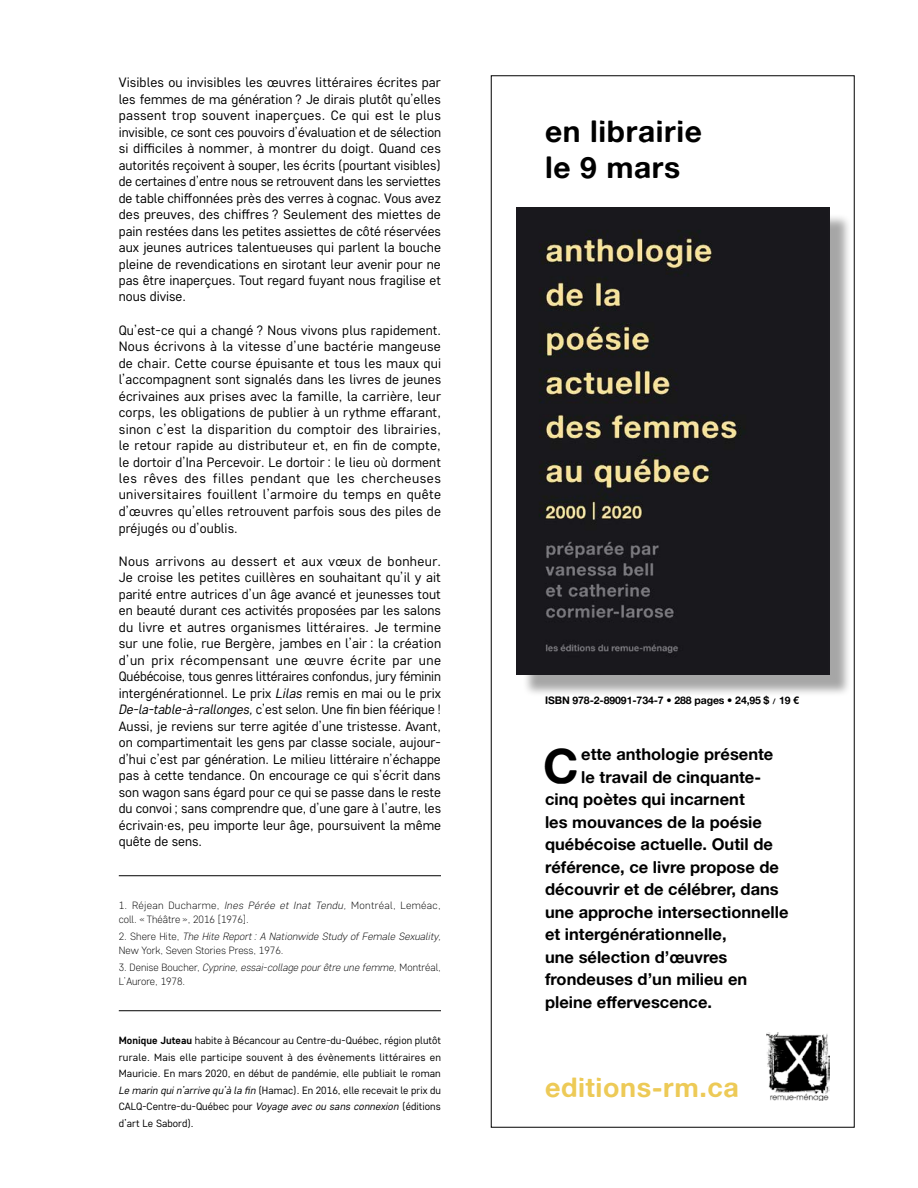
<style>
.page{position:relative;width:918px;height:1188px;background:#fff}
.page>*{position:absolute;margin:0;border:0;box-sizing:border-box;transform-origin:0 0}
.t1{font:48px "Alte Haas Grotesk Bold";color:#000}
.t2{font:30px/36px "Alte Haas Grotesk Bold";letter-spacing:.02em;color:#000}
.t3{font:27px "Alte Haas Grotesk Bold";letter-spacing:.02em;color:#edca57}
.t4{font:16.5px "Alte Haas Grotesk Bold";color:#000}
.t5{font:13.5px/16.5px "Core Sans D35";color:#000;text-align:justify}
.t6{font:10.5px/16.5px "Core Sans D35";letter-spacing:.005em;color:#000;text-align:justify}
.t7{font:italic 300 10.5px/13.5px "Core Sans D25";letter-spacing:.005em;color:#000}
.t8{font:300 10.5px/13.5px "Core Sans D25";letter-spacing:.025em;color:#000}
.t9{font:300 10.5px/13.5px "Core Sans D25";letter-spacing:.005em;color:#000}
.t10{font:10.5px "Alte Haas Grotesk Bold";letter-spacing:-.01em;color:#000}
.s1{font-style:italic}
.s2{font-style:normal}
.s3{font-family:"Core Sans D55";font-weight:700}
.s4{font-size:7.5px}
</style>
<div class="page">
<hr style="left:119px;top:875px;width:322px;height:1px;background:#000">
<hr style="left:119px;top:1010px;width:322px;height:1px;background:#000">
<div style="left:522px;top:213px;width:330px;height:484px;background:#000;opacity:.35"></div>
<img style="left:516px;top:207px;width:313px;height:468px">
<img style="left:767px;top:1032px;width:62px;height:69px">
<p class="t5" style="left:119px;top:74px;width:324px">Visibles ou invisibles les œuvres littéraires écrites par les femmes de ma génération ? Je dirais plutôt qu’elles passent trop souvent inaperçues. Ce qui est le plus invisible, ce sont ces pouvoirs d’évaluation et de sélection si difficiles à nommer, à montrer du doigt. Quand ces autorités reçoivent à souper, les écrits (pourtant visibles) de certaines d’entre nous se retrouvent dans les serviettes de table chiffonnées près des verres à cognac. Vous avez des preuves, des chiffres ? Seulement des miettes de pain restées dans les petites assiettes de côté réservées aux jeunes autrices talentueuses qui parlent la bouche pleine de revendications en sirotant leur avenir pour ne pas être inaperçues. Tout regard fuyant nous fragilise et nous divise.</p>
<p class="t5" style="left:119px;top:321px;width:324px">Qu’est-ce qui a changé ? Nous vivons plus rapidement.<br>Nous écrivons à la vitesse d’une bactérie mangeuse de chair. Cette course épuisante et tous les maux qui l’accompagnent sont signalés dans les livres de jeunes écrivaines aux prises avec la famille, la carrière, leur corps, les obligations de publier à un rythme effarant, sinon c’est la disparition du comptoir des librairies, le retour rapide au distributeur et, en fin de compte, le dortoir d’Ina Percevoir. Le dortoir : le lieu où dorment les rêves des filles pendant que les chercheuses universitaires fouillent l’armoire du temps en quête d’œuvres qu’elles retrouvent parfois sous des piles de préjugés ou d’oublis.</p>
<p class="t5" style="left:119px;top:552px;width:324px">Nous arrivons au dessert et aux vœux de bonheur.<br>Je croise les petites cuillères en souhaitant qu’il y ait parité entre autrices d’un âge avancé et jeunesses tout en beauté durant ces activités proposées par les salons du livre et autres organismes littéraires. Je termine sur une folie, rue Bergère, jambes en l’air : la création d’un prix récompensant une œuvre écrite par une Québécoise, tous genres littéraires confondus, jury féminin intergénérationnel. Le prix <span class="s1">Lilas</span> remis en mai ou le prix <span class="s1">De-la-table-à-rallonges,</span> c’est selon. Une fin bien féérique !<br>Aussi, je reviens sur terre agitée d’une tristesse. Avant, on compartimentait les gens par classe sociale, aujour&shy;d’hui c’est par génération. Le milieu littéraire n’échappe pas à cette tendance. On encourage ce qui s’écrit dans son wagon sans égard pour ce qui se passe dans le reste du convoi ; sans comprendre que, d’une gare à l’autre, les écrivain·es, peu importe leur âge, poursuivent la même quête de sens.</p>
<p class="t8" style="left:119px;top:898px;width:324px">1. Réjean Ducharme, <span class="s1">Ines Pérée et Inat Tendu,</span> Montréal, Leméac, coll. « Théâtre », 2016 [1976].</p>
<p class="t7" style="left:119px;top:929px;width:324px"><span class="s2">2. Shere Hite,</span> The Hite Report : A Nationwide Study of Female Sexuality,<br><span class="s2">New York, Seven Stories Press, 1976.</span></p>
<p class="t9" style="left:119px;top:961px;width:324px">3. Denise Boucher, <span class="s1">Cyprine, essai-collage pour être une femme,</span> Montréal,<br>L’Aurore, 1978.</p>
<p class="t6" style="left:119px;top:1032px;width:324px"><span class="s3">Monique Juteau</span> habite à Bécancour au Centre-du-Québec, région plutôt rurale. Mais elle participe souvent à des évènements littéraires en Mauricie. En mars 2020, en début de pandémie, elle publiait le roman <span class="s1">Le marin qui n’arrive qu’à la fin</span> (Hamac). En 2016, elle recevait le prix du CALQ-Centre-du-Québec pour <span class="s1">Voyage avec ou sans connexion</span> (éditions d’art Le Sabord).</p>
<h2 class="t2" style="left:545px;top:113px;width:159px">en librairie le 9 mars</h2>
<p class="t10" style="left:545px;top:693px;width:255px">ISBN 978-2-89091-734-7 • 288 pages • 24,95 $ <span class="s4">/</span> 19 €</p>
<h1 class="t1" style="left:543px;top:736px;width:37px">C</h1>
<p class="t4" style="left:581px;top:744px;width:194px">ette anthologie présente</p>
<p class="t4" style="left:581px;top:767px;width:181px">le travail de cinquante-</p>
<p class="t4" style="left:545px;top:789px;width:201px">cinq poètes qui incarnent</p>
<p class="t4" style="left:545px;top:812px;width:218px">les mouvances de la poésie</p>
<p class="t4" style="left:545px;top:834px;width:229px">québécoise actuelle. Outil de</p>
<p class="t4" style="left:545px;top:857px;width:236px">référence, ce livre propose de</p>
<p class="t4" style="left:545px;top:879px;width:235px">découvrir et de célébrer, dans</p>
<p class="t4" style="left:545px;top:902px;width:245px">une approche intersectionnelle</p>
<p class="t4" style="left:545px;top:924px;width:183px">et intergénérationnelle,</p>
<p class="t4" style="left:545px;top:947px;width:184px">une sélection d’œuvres</p>
<p class="t4" style="left:545px;top:969px;width:204px">frondeuses d’un milieu en</p>
<p class="t4" style="left:545px;top:992px;width:169px">pleine effervescence.</p>
<h3 class="t3" style="left:545px;top:1071px;width:195px">editions-rm.ca</h3>
</div>
